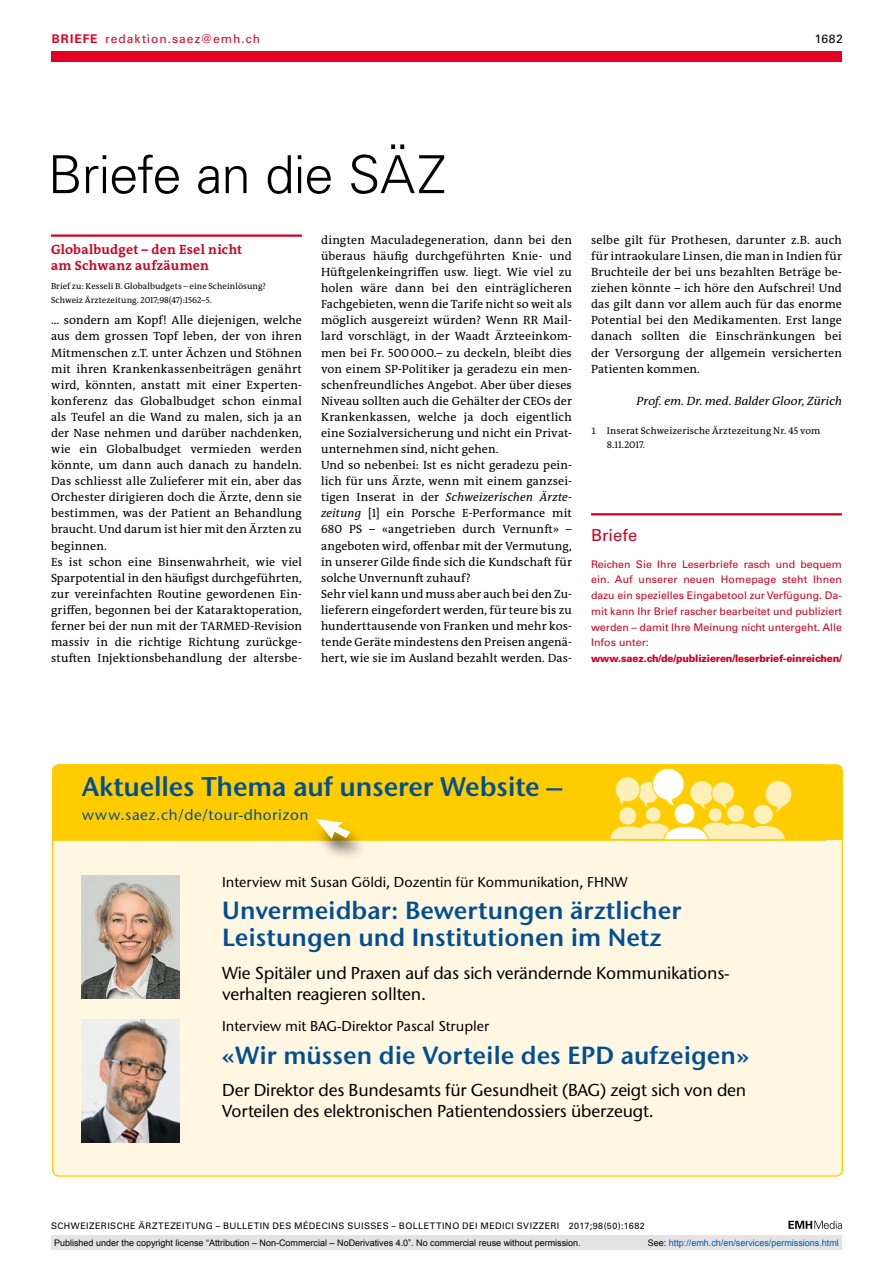
<style>
.page{position:relative;width:893px;height:1263px;background:#fff}
.page>*{position:absolute;margin:0;border:0;box-sizing:border-box;transform-origin:0 0}
.t1{font:300 52.5px "Univers LT Std";letter-spacing:-.02em;color:#000}
.t2{font:600 27px "Stone Sans ITC Std";letter-spacing:-.005em;color:#004f93}
.t3{font:600 24.75px/27px "Stone Sans ITC Std";color:#004f93}
.t4{font:500 17.25px/21px "Stone Sans ITC Std";letter-spacing:-.01em;color:#000}
.t5{font:16.5px "Univers LT Std";letter-spacing:.005em;color:#d20020}
.t6{font:500 15px "Stone Sans ITC Std";letter-spacing:.035em;color:#004f93}
.t7{font:500 14.25px "Stone Sans ITC Std";color:#000}
.t8{font:700 13.5px/16px "The Antiqua B W7";letter-spacing:.02em;color:#d20020}
.t9{font:12px/16px "The Antiqua B W5 Plain";letter-spacing:.01em;color:#000}
.t10{font:italic 12px "The Antiqua B W5 Plain";letter-spacing:.01em;color:#000}
.t11{font:12px "Univers LT Std";letter-spacing:.085em;color:#e40024}
.t12{font:12px "Univers LT Std";color:#000}
.t13{font:10.5px/15.8px "Univers LT Std";color:#d20020;text-align:justify}
.t14{font:900 10.2px "Univers LT Std";letter-spacing:-.015em;color:#d20020;scale:.96 1}
.t15{font:9.75px/13.5px "The Antiqua B W5 Plain";letter-spacing:.015em;color:#000}
.t16{font:9px "Arial";color:#000}
.t17{font:9px "Univers LT Std";letter-spacing:.05em;color:#000}
.t18{font:9px "Arial";color:#005ba9}
.t19{font:8.7px/13.5px "The Antiqua B W5 Plain";letter-spacing:.005em;color:#000}
.s1{font-weight:700}
.s2{font-style:italic}
.s3{font-size:9.3px}
.s4{color:#000}
</style>
<div class="page">
<svg style="left:788px;top:1221px;width:54px;height:8px"></svg>
<hr style="left:51px;top:234px;width:251px;height:3px;background:#d20020">
<div style="left:51px;top:51px;width:791px;height:11px;background:#e40024"></div>
<div style="left:53px;top:765px;width:789px;height:411px;background:#fff7e2;border-radius:6px"></div>
<svg style="left:52px;top:764px;width:775px;height:77px;background:#ffcf18"></svg>
<div style="left:53px;top:765px;width:789px;height:75px;background:#fc0"></div>
<svg style="left:762px;top:777px;width:33px;height:38px"></svg>
<svg style="left:613px;top:765px;width:124px;height:47px;background:#ffdd56"></svg>
<div style="left:709px;top:808px;width:13px;height:13px;background:#fff0b9;border-radius:50%"></div>
<div style="left:727px;top:805px;width:17px;height:17px;background:#fff0b9;border-radius:50%"></div>
<div style="left:646px;top:807px;width:14px;height:15px;background:#fff0b9;border-radius:50%"></div>
<div style="left:619px;top:807px;width:17px;height:17px;background:#fff0b9;border-radius:50%"></div>
<div style="left:674px;top:803px;width:21px;height:21px;background:#fff;border-radius:50%"></div>
<div style="left:673px;top:802px;width:23px;height:23px;border:1px solid #ffd400;border-radius:50%"></div>
<svg style="left:610px;top:823px;width:175px;height:17px;background:#ffe892"></svg>
<div style="left:753px;top:805px;width:20px;height:19px;background:#fff0b9;border-radius:50%"></div>
<div style="left:312px;top:821px;width:55px;height:41px;background:#000;opacity:.6"></div>
<svg style="left:315px;top:818px;width:36px;height:22px"></svg>
<img style="left:82px;top:875px;width:98px;height:123px">
<img style="left:82px;top:1019px;width:98px;height:124px">
<hr style="left:591px;top:513px;width:251px;height:2px;background:#d20020">
<div style="left:51px;top:1235px;width:791px;height:15px;background:#e3e3e3"></div>
<p class="t11" style="left:52px;top:31px;width:210px"><span class="s1">BRIEFE</span> redaktion.saez@emh.ch</p>
<p class="t12" style="left:815px;top:31px;width:30px">1682</p>
<h1 class="t1" style="left:48px;top:143px;width:400px">Briefe an die SÄZ</h1>
<p class="t8" style="left:51px;top:242px;width:193px">Globalbudget – den Esel nicht am Schwanz aufzäumen</p>
<p class="t19" style="left:51px;top:279px;width:217px">Brief zu: Kesseli B. Globalbudgets – eine Scheinlösung?<br>Schweiz Ärztezeitung. 2017;98(47):1562–5.</p>
<p class="t9" style="left:51px;top:312px;width:252px">... sondern am Kopf! Alle diejenigen, welche aus dem grossen Topf leben, der von ihren Mitmenschen z.T. unter Ächzen und Stöhnen mit ihren Krankenkassenbeiträgen genährt wird, könnten, anstatt mit einer Experten&shy;konferenz das Globalbudget schon einmal als Teufel an die Wand zu malen, sich ja an der Nase nehmen und darüber nachdenken, wie ein Globalbudget vermieden werden könnte, um dann auch danach zu handeln.<br>Das schliesst alle Zulieferer mit ein, aber das Orchester dirigieren doch die Ärzte, denn sie bestimmen, was der Patient an Behandlung braucht. Und darum ist hier mit den Ärzten zu beginnen.<br>Es ist schon eine Binsenwahrheit, wie viel Sparpotential in den häufigst durchgeführten, zur vereinfachten Routine gewordenen Ein&shy;griffen, begonnen bei der Kataraktoperation, ferner bei der nun mit der TARMED-Revision massiv in die richtige Richtung zurückge&shy;stuften Injektionsbehandlung der altersbe-</p>
<p class="t9" style="left:321px;top:232px;width:252px">dingten Maculadegeneration, dann bei den überaus häufig durchgeführten Knie- und Hüftgelenkeingriffen usw. liegt. Wie viel zu holen wäre dann bei den einträglicheren Fachgebieten, wenn die Tarife nicht so weit als möglich ausgereizt würden? Wenn RR Mail&shy;lard vorschlägt, in der Waadt Ärzteeinkom&shy;men bei Fr. 500000.– zu deckeln, bleibt dies von einem SP-Politiker ja geradezu ein men&shy;schenfreundliches Angebot. Aber über dieses Niveau sollten auch die Gehälter der CEOs der Krankenkassen, welche ja doch eigentlich eine Sozialversicherung und nicht ein Privat&shy;unternehmen sind, nicht gehen.<br>Und so nebenbei: Ist es nicht geradezu pein&shy;lich für uns Ärzte, wenn mit einem ganzsei&shy;tigen Inserat in der <span class="s2">Schweizerischen Ärzte&shy;zeitung</span> [1] ein Porsche E-Performance mit 680 PS – «angetrieben durch Vernunft» – angeboten wird, offenbar mit der Vermutung, in unserer Gilde finde sich die Kundschaft für solche Unvernunft zuhauf?<br>Sehr viel kann und muss aber auch bei den Zu&shy;lieferern eingefordert werden, für teure bis zu hunderttausende von Franken und mehr kos&shy;tende Geräte mindestens den Preisen angenä&shy;hert, wie sie im Ausland bezahlt werden. Das-</p>
<p class="t9" style="left:591px;top:232px;width:252px;text-align:justify">selbe gilt für Prothesen, darunter z.B. auch für intraokulare Linsen, die man in Indien für Bruchteile der bei uns bezahlten Beträge be&shy;ziehen könnte – ich höre den Aufschrei! Und das gilt dann vor allem auch für das enorme Potential bei den Medikamenten. Erst lange danach sollten die Einschränkungen bei der Versorgung der allgemein versicherten Patienten kommen.</p>
<p class="t10" style="left:637px;top:393px;width:207px">Prof. em. Dr. med. Balder Gloor, Zürich</p>
<p class="t15" style="left:607px;top:424px;width:215px;text-indent:-16px"><span class="s3">1</span> Inserat Schweizerische Ärztezeitung Nr. 45 vom<br>8.11.2017.</p>
<h3 class="t5" style="left:591px;top:525px;width:48px">Briefe</h3>
<p class="t13" style="left:591px;top:556px;width:252px">Reichen Sie Ihre Leserbriefe rasch und bequem ein. Auf unserer neuen Homepage steht Ihnen dazu ein spezielles Eingabetool zur Verfügung. Da&shy;mit kann Ihr Brief rascher bearbeitet und publiziert werden – damit Ihre Meinung nicht untergeht. Alle Infos unter:</p>
<p class="t14" style="left:591px;top:652px;width:263px">www.saez.ch/de/publizieren/leserbrief-einreichen/</p>
<h2 class="t2" style="left:82px;top:770px;width:482px">Aktuelles Thema auf unserer Website –</h2>
<p class="t6" style="left:82px;top:806px;width:228px">www.saez.ch/de/tour-dhorizon</p>
<p class="t7" style="left:222px;top:873px;width:407px">Interview mit Susan Göldi, Dozentin für Kommunikation, FHNW</p>
<h3 class="t3" style="left:222px;top:897px;width:461px">Unvermeidbar: Bewertungen ärztlicher<br>Leistungen und Institutionen im Netz</h3>
<h3 class="t4" style="left:222px;top:962px;width:509px">Wie Spitäler und Praxen auf das sich verändernde Kommunikations&shy;verhalten reagieren sollten.</h3>
<p class="t7" style="left:222px;top:1017px;width:269px">Interview mit BAG-Direktor Pascal Strupler</p>
<h3 class="t3" style="left:222px;top:1041px;width:528px">«Wir müssen die Vorteile des EPD aufzeigen»</h3>
<h3 class="t4" style="left:222px;top:1079px;width:526px">Der Direktor des Bundesamts für Gesundheit (BAG) zeigt sich von den<br>Vorteilen des elektronischen Patientendossiers überzeugt.</h3>
<p class="t17" style="left:51px;top:1220px;width:595px">SCHWEIZERISCHE ÄRZTEZEITUNG – BULLETIN DES MÉDECINS SUISSES – BOLLETTINO DEI MEDICI SVIZZERI 2017;98(50):1682</p>
<p class="t16" style="left:54px;top:1237px;width:528px">Published under the copyright license “Attribution – Non-Commercial – NoDerivatives 4.0”. No commercial reuse without permission.</p>
<p class="t18" style="left:648px;top:1237px;width:193px"><span class="s4">See:</span> http://emh.ch/en/services/permissions.html</p>
</div>
